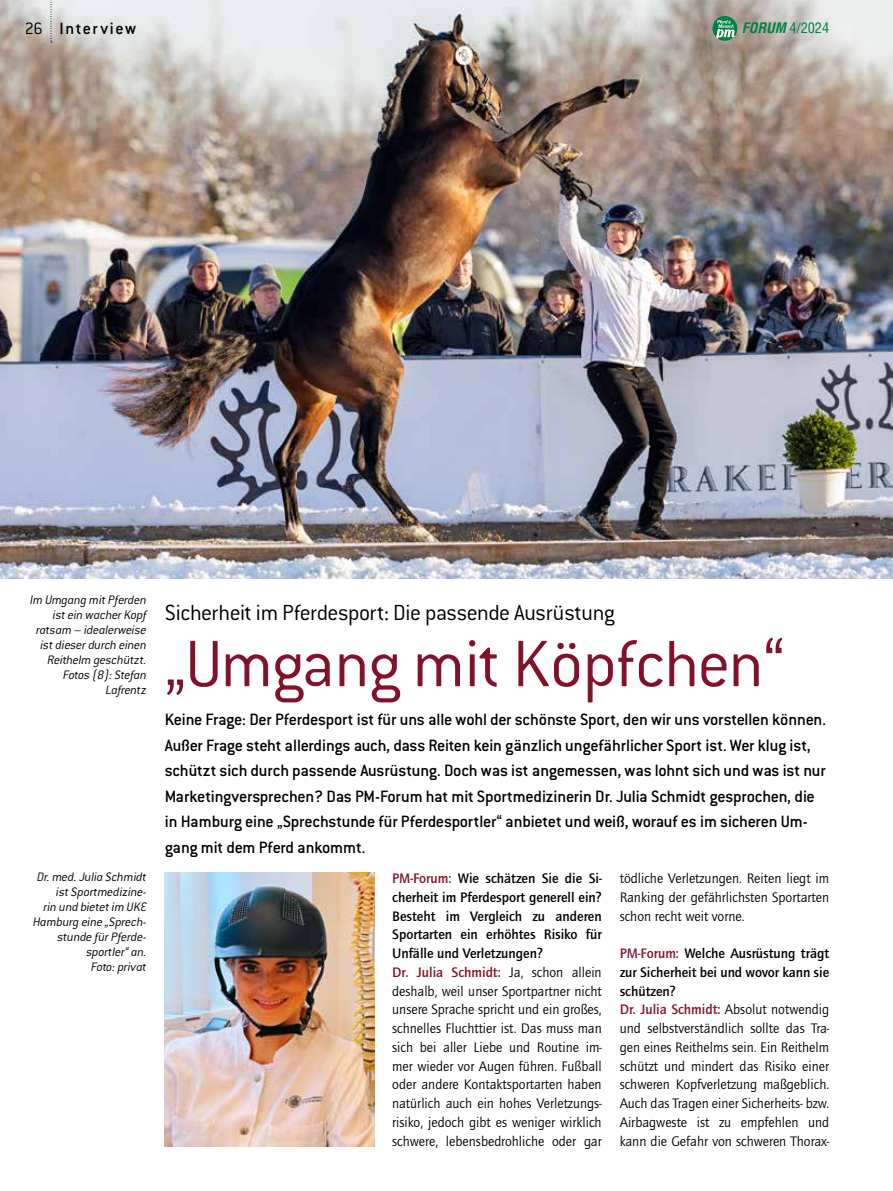
<style>
.page{position:relative;width:893px;height:1191px;background:#fff}
.page>*{position:absolute;margin:0;border:0;box-sizing:border-box;transform-origin:0 0}
.t1{font:300 72px "Conduit ITC Std";letter-spacing:-.02em;color:#821229}
.t2{font:300 24px "Conduit ITC Std";letter-spacing:-.02em;color:#000}
.t3{font:500 18px/25.5px "Conduit ITC Std";letter-spacing:-.01em;color:#000}
.t4{font:500 18px "Conduit ITC Std";letter-spacing:.085em;color:#000}
.t5{font:14.25px/18.8px "Quay Sans ITC Std";color:#000}
.t6{font:condensed 14.25px "Helvetica LT Std";color:#008243}
.t7{font:italic 300 13.5px/15px "Conduit ITC Std";letter-spacing:-.01em;color:#000;text-align:right}
.s1{font-weight:300}
.s2{font-weight:700;font-style:italic}
.s3{font-weight:500;color:#821229}
.s4{font-weight:500}
</style>
<div class="page">
<img style="left:0;top:0;width:893px;height:578px">
<svg style="left:51px;top:0;width:1px;height:43px"></svg>
<svg style="left:712px;top:16px;width:25px;height:25px"></svg>
<img style="left:165px;top:872px;width:209px;height:274px">
<p class="t4" style="left:25px;top:18px;width:113px"><span class="s1">26</span> Interview</p>
<p class="t6" style="left:742px;top:18px;width:89px"><span class="s2">FORUM</span> 4/2024</p>
<p class="t7" style="left:30px;top:592px;width:118px">Im Umgang mit Pferden ist ein wacher Kopf ratsam – idealerweise ist dieser durch einen<br>Reithelm geschützt.<br>Fotos (8): Stefan<br>Lafrentz</p>
<h2 class="t2" style="left:165px;top:598px;width:452px">Sicherheit im Pferdesport: Die passende Ausrüstung</h2>
<h1 class="t1" style="left:165px;top:620px;width:621px">„Umgang mit Köpfchen“</h1>
<p class="t3" style="left:165px;top:706px;width:663px">Keine Frage: Der Pferdesport ist für uns alle wohl der schönste Sport, den wir uns vorstellen können.<br>Außer Frage steht allerdings auch, dass Reiten kein gänzlich ungefährlicher Sport ist. Wer klug ist, schützt sich durch passende Ausrüstung. Doch was ist angemessen, was lohnt sich und was ist nur Marketingversprechen? Das PM-Forum hat mit Sportmedizinerin Dr. Julia Schmidt gesprochen, die in Hamburg eine „Sprechstunde für Pferdesportler“ anbietet und weiß, worauf es im sicheren Um&shy;gang mit dem Pferd ankommt.</p>
<p class="t7" style="left:33px;top:869px;width:115px">Dr. med. Julia Schmidt ist Sportmedizine-<br>rin und bietet im UKE<br>Hamburg eine „Sprech&shy;stunde für Pferde&shy;sportler“ an.<br>Foto: privat</p>
<p class="t5" style="left:392px;top:869px;width:211px"><span class="s3">PM-Forum:</span> <span class="s4">Wie schätzen Sie die Si&shy;cherheit im Pferdesport generell ein?<br>Besteht im Vergleich zu anderen Sportarten ein erhöhtes Risiko für Unfälle und Verletzungen?<br></span><span class="s3">Dr. Julia Schmidt:</span> Ja, schon allein deshalb, weil unser Sportpartner nicht unsere Sprache spricht und ein großes, schnelles Fluchttier ist. Das muss man sich bei aller Liebe und Routine im&shy;mer wieder vor Augen führen. Fußball oder andere Kontaktsportarten haben natürlich auch ein hohes Verletzungs&shy;risiko, jedoch gibt es weniger wirklich schwere, lebensbedrohliche oder gar</p>
<p class="t5" style="left:620px;top:869px;width:211px;text-align:justify">tödliche Verletzungen. Reiten liegt im Ranking der gefährlichsten Sportarten schon recht weit vorne.</p>
<p class="t5" style="left:620px;top:944px;width:211px"><span class="s3">PM-Forum:</span> <span class="s4">Welche Ausrüstung trägt zur Sicherheit bei und wovor kann sie schützen?<br></span><span class="s3">Dr. Julia Schmidt:</span> Absolut notwendig und selbstverständlich sollte das Tra&shy;gen eines Reithelms sein. Ein Reithelm schützt und mindert das Risiko einer schweren Kopfverletzung maßgeblich.<br>Auch das Tragen einer Sicherheits- bzw.<br>Airbagweste ist zu empfehlen und kann die Gefahr von schweren Thorax-</p>
</div>
